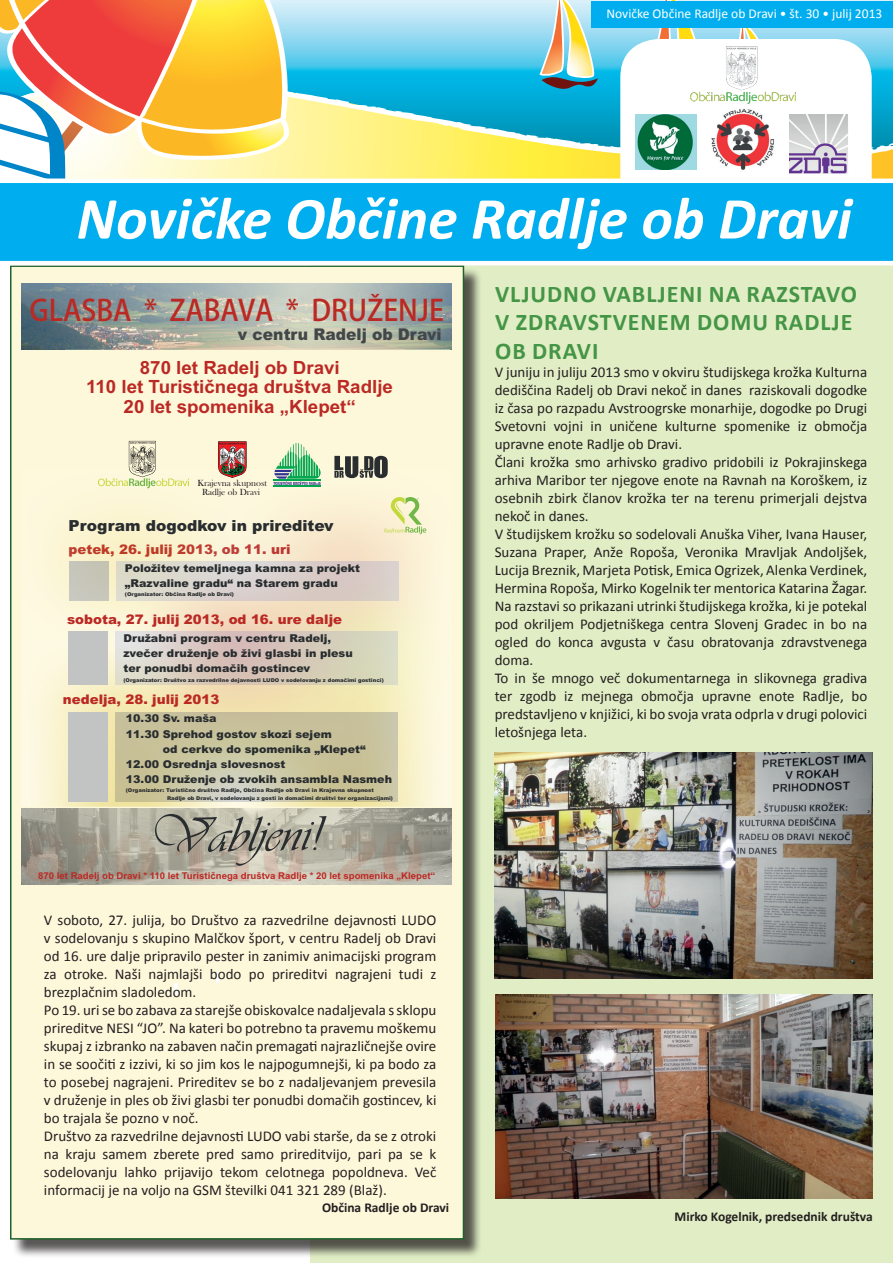
<style>
.page{position:relative;width:893px;height:1263px;background:#fff}
.page>*{position:absolute;margin:0;border:0;box-sizing:border-box;transform-origin:0 0}
.t1{font:900 67.05px "Arial";color:#b94625}
.t2{font:italic 700 60px "Calibri";color:#fff}
.t3{font:52.05px "Vivaldii";color:#292d2f}
.t4{font:500 28.95px "Koz Go Pro";color:#bb2924;scale:.96 1}
.t5{font:700 24px/28.8px "Calibri";letter-spacing:.04em;color:#459546}
.t6{font:700 18.15px/19.6px "Arial";color:#bb2924;text-align:center}
.t7{font:900 16.2px "Arial";color:#444749;scale:.96 1}
.t8{font:900 15.3px "Arial";color:#292d2f}
.t9{font:15px/18px "Calibri";color:#231f20}
.t10{font:700 13.5px "Calibri";color:#231f20}
.t11{font:13.5px "Calibri";color:#fff}
.t12{font:900 13.2px "Arial";color:#bb2924}
.t13{font:900 10.8px/15.1px "Arial";color:#292d2f}
.t14{font:700 9.3px "Arial";color:#bb2924}
.t15{font:9.15px/8.2px "Bask Old Face";color:#231f20;text-align:center;scale:1.04 1}
.t16{font:900 5.25px/7.4px "Arial";color:#292d2f}
.s1{color:#bb2924}
</style>
<div class="page">
<div style="left:311px;top:253px;width:582px;height:1010px;background:#e1eec5"></div>
<div style="left:12px;top:268px;width:471px;height:990px;background:#231f20;opacity:.75"></div>
<div style="left:10px;top:265px;width:454px;height:974px;background:#fef8db;border:2px solid #20612b"></div>
<svg style="left:0;top:0;width:893px;height:179px;background:#b8c19c"></svg>
<svg style="left:718px;top:28px;width:70px;height:11px"></svg>
<svg style="left:538px;top:0;width:62px;height:90px;background:#b2c7b6"></svg>
<div style="left:620px;top:39px;width:252px;height:185px;background:#fff;border-radius:38px"></div>
<div style="left:591px;top:1px;width:302px;height:27px;background:#00aeef"></div>
<img style="left:690px;top:47px;width:105px;height:56px">
<img style="left:711px;top:109px;width:64px;height:61px">
<img style="left:789px;top:115px;width:59px;height:59px">
<img style="left:635px;top:115px;width:61px;height:54px">
<div style="left:0;top:183px;width:893px;height:82px;background:#00aeef"></div>
<svg style="left:216px;top:972px;width:3px;height:10px"></svg>
<hr style="left:174px;top:983px;width:4px;height:11px;background:#fff">
<img style="left:22px;top:534px;width:430px;height:273px">
<img style="left:22px;top:283px;width:430px;height:67px">
<div style="left:68px;top:631px;width:40px;height:53px;background:#c2c3c3"></div>
<div style="left:68px;top:712px;width:40px;height:90px;background:#c2c3c3"></div>
<svg style="left:86px;top:440px;width:341px;height:94px"></svg>
<img style="left:23px;top:809px;width:429px;height:75px">
<img style="left:495px;top:752px;width:378px;height:226px">
<img style="left:496px;top:994px;width:377px;height:204px">
<p class="t11" style="left:606px;top:5px;width:277px">Novičke Občine Radlje ob Dravi • št. 30 • julij 2013</p>
<h2 class="t2" style="left:77px;top:180px;width:777px">Novičke Občine Radlje ob Dravi</h2>
<h3 class="t4" style="left:30px;top:292px;width:433px">GLASBA * ZABAVA * DRUŽENJE</h3>
<p class="t7" style="left:238px;top:323px;width:214px">v centru Radelj ob Dravi</p>
<p class="t6" style="left:86px;top:358px;width:308px">870 let Radelj ob Dravi<br>110 let Turističnega društva Radlje<br>20 let spomenika „Klepet“</p>
<p class="t15" style="left:198px;top:479px;width:68px">Krajevna skupnost<br>Radlje ob Dravi</p>
<p class="t8" style="left:69px;top:514px;width:267px">Program dogodkov in prireditev</p>
<p class="t12" style="left:69px;top:540px;width:223px">petek, 26. julij 2013, ob 11. uri</p>
<p class="t13" style="left:125px;top:560px;width:237px">Položitev temeljnega kamna za projekt „Razvaline gradu“ na Starem gradu</p>
<p class="t16" style="left:125px;top:590px;width:111px">(Organizator: Občina Radlje ob Dravi)</p>
<p class="t13" style="left:123px;top:630px;width:231px">Družabni program v centru Radelj, zvečer druženje ob živi glasbi in plesu ter ponudbi domačih gostincev</p>
<p class="t16" style="left:123px;top:676px;width:262px">(Organizator: Društvo za razvedrilne dejavnosti LUDO v sodelovanju z domačimi gostinci)</p>
<p class="t12" style="left:67px;top:610px;width:276px">sobota, 27. julij 2013, od 16. ure dalje</p>
<p class="t12" style="left:63px;top:689px;width:158px">nedelja, 28. julij 2013</p>
<p class="t13" style="left:126px;top:711px;width:92px">10.30 Sv. maša</p>
<p class="t13" style="left:126px;top:726px;width:207px">11.30 Sprehod gostov skozi sejem</p>
<p class="t13" style="left:163px;top:741px;width:204px">od cerkve do spomenika „Klepet“</p>
<p class="t13" style="left:126px;top:756px;width:161px">12.00 Osrednja slovesnost</p>
<p class="t13" style="left:126px;top:771px;width:268px">13.00 Druženje ob zvokih ansambla Nasmeh</p>
<p class="t16" style="left:167px;top:787px;width:227px;text-indent:-41px">(Organizator: Turistično društvo Radlje, Občina Radlje ob Dravi in Krajevna skupnost<br>Radlje ob Dravi, v sodelovanju z gosti in domačimi društvi ter organizacijami)</p>
<h3 class="t3" style="left:147px;top:806px;width:175px;rotate:-1deg">Vabljeni!</h3>
<h1 class="t1" style="left:22px;top:808px;width:405px">870 <span class="s1">110</span> 20</h1>
<p class="t14" style="left:38px;top:869px;width:399px">870 let Radelj ob Dravi * 110 let Turističnega društva Radlje * 20 let spomenika „Klepet“</p>
<p class="t9" style="left:44px;top:910px;width:394px">V soboto, 27. julija, bo Društvo za razvedrilne dejavnosti LUDO v sodelovanju s skupino Malčkov šport, v centru Radelj ob Dravi od 16. ure dalje pripravilo pester in zanimiv animacijski program za otroke. Naši najmlajši bodo po prireditvi nagrajeni tudi z brezplačnim sladoledom.<br>Po 19. uri se bo zabava za starejše obiskovalce nadaljevala s sklopu prireditve NESI “JO”. Na kateri bo potrebno ta pravemu moškemu skupaj z izbranko na zabaven način premagati najrazličnejše ovire in se soočiti z izzivi, ki so jim kos le najpogumnejši, ki pa bodo za to posebej nagrajeni. Prireditev se bo z nadaljevanjem prevesila v druženje in ples ob živi glasbi ter ponudbi domačih gostincev, ki bo trajala še pozno v noč.<br>Društvo za razvedrilne dejavnosti LUDO vabi starše, da se z otroki na kraju samem zberete pred samo prireditvijo, pari pa se k sodelovanju lahko prijavijo tekom celotnega popoldneva. Več informacij je na voljo na GSM številki 041 321 289 (Blaž).</p>
<p class="t10" style="left:322px;top:1199px;width:129px">OBČINA RADLJE OB DRAVI</p>
<h3 class="t5" style="left:495px;top:279px;width:347px">VLJUDNO VABLJENI NA RAZSTAVO<br>V ZDRAVSTVENEM DOM</h3>
<h3 class="t5" style="left:752px;top:308px;width:102px">U RADLJE</h3>
<h3 class="t5" style="left:495px;top:337px;width:105px">OB DRAVI</h3>
<p class="t9" style="left:495px;top:363px;width:374px">V juniju in juliju 2013 smo v okviru študijskega krožka Kulturna dediščina Radelj ob Dravi nekoč in danes raziskovali dogodke iz časa po razpadu Avstroogrske monarhije, dogodke po Drugi Svetovni vojni in uničene kulturne spomenike iz območja upravne enote Radlje ob Dravi.<br>Člani krožka smo arhivsko gradivo pridobili iz Pokrajinskega arhiva Maribor ter njegove enote na Ravnah na Koroškem, iz osebnih zbirk članov krožka ter na terenu primerjali dejstva nekoč in danes.<br>V študijskem krožku so sodelovali Anuška Viher, Ivana Hauser, Suzana Praper, Anže Ropoša, Veronika Mravljak Andoljšek, Lucija Breznik, Marjeta Potisk, Emica Ogrizek, Alenka Verdinek, Hermina Ropoša, Mirko Kogelnik ter mentorica Katarina Žagar.<br>Na razstavi so prikazani utrinki študijskega krožka, ki je potekal pod okriljem Podjetniškega centra Slovenj Gradec in bo na ogled do konca avgusta v času obratovanja zdravstvenega doma.<br>To in še mnogo več dokumentarnega in slikovnega gradiva ter zgodb iz mejnega območja upravne enote Radlje, bo predstavljeno v knjižici, ki bo svoja vrata odprla v drugi polovici letošnjega leta.</p>
<p class="t10" style="left:675px;top:1208px;width:200px">MIRKO KOGELNIK, PREDSEDNIK DRUŠTVA</p>
</div>
